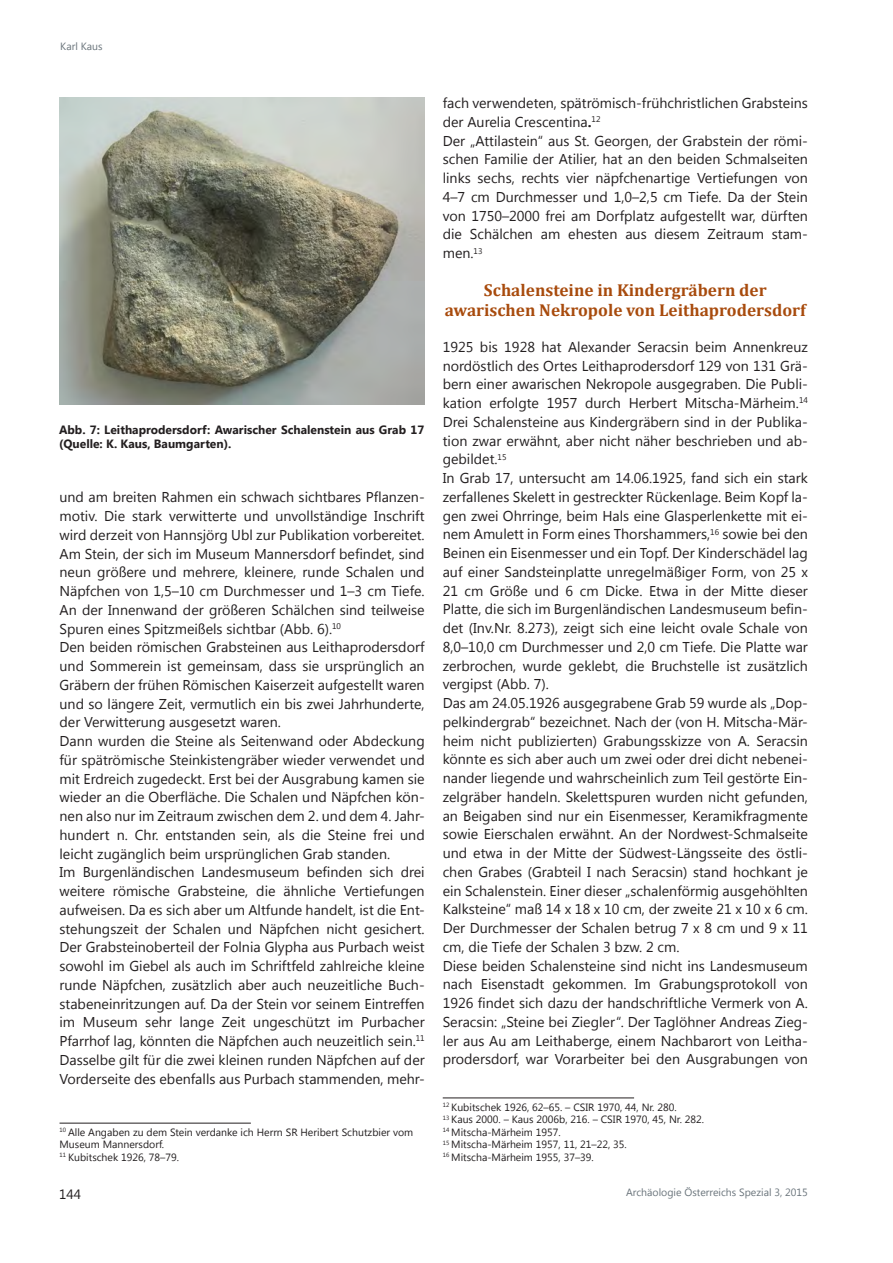
<style>
.page{position:relative;width:893px;height:1263px;background:#fff}
.page>*{position:absolute;margin:0;border:0;box-sizing:border-box;transform-origin:0 0}
.AÖS_Zwischentitel{font:700 17.25px/19.8px "Cambria";color:#a84b0d;text-align:center}
.AÖS_Bodytext{font:14.25px/18.8px "Segoe UI";color:#231f20;text-align:justify}
.AÖS_Paginierung{font:13.5px "Segoe UI";color:#231f20}
.AÖS_Abbildung{font:700 12px/14.4px "Segoe UI";color:#231f20}
.AÖS_Fußnote{font:10.5px/12.6px "Segoe UI";color:#231f20}
.AÖS_Kopfzeile_rechts{font:10.5px "Segoe UI";color:#6a747b}
.AÖS_Kopfzeile_links{font:10.5px "Segoe UI";color:#6a747b}
.s1{font-weight:700}
</style>
<div class="page">
<hr style="left:60px;top:1123px;width:191px;height:1px;background:#231f20">
<hr style="left:443px;top:1098px;width:191px;height:1px;background:#231f20">
<img style="left:60px;top:98px;width:365px;height:307px">
<p class="AÖS_Kopfzeile_links" style="left:60px;top:39px;width:44px">Karl Kaus</p>
<p class="AÖS_Abbildung" style="left:59px;top:421px;width:367px">Abb. 7: Leithaprodersdorf: Awarischer Schalenstein aus Grab 17 (Quelle: K. Kaus, Baumgarten).</p>
<p class="AÖS_Bodytext" style="left:60px;top:487px;width:367px">und am breiten Rahmen ein schwach sichtbares Pflanzen&shy;motiv. Die stark verwitterte und unvollständige Inschrift wird derzeit von Hannsjörg Ubl zur Publikation vorbereitet.<br>Am Stein, der sich im Museum Mannersdorf befindet, sind neun größere und mehrere, kleinere, runde Schalen und Näpfchen von 1,5–10 cm Durchmesser und 1–3 cm Tiefe.<br>An der Innenwand der größeren Schälchen sind teilweise Spuren eines Spitzmeißels sichtbar (Abb. 6).<sup>10</sup></p>
<p class="AÖS_Bodytext" style="left:60px;top:637px;width:367px">Den beiden römischen Grabsteinen aus Leithaprodersdorf und Sommerein ist gemeinsam, dass sie ursprünglich an Gräbern der frühen Römischen Kaiserzeit aufgestellt waren und so längere Zeit, vermutlich ein bis zwei Jahrhunderte, der Verwitterung ausgesetzt waren.</p>
<p class="AÖS_Bodytext" style="left:60px;top:731px;width:367px">Dann wurden die Steine als Seitenwand oder Abdeckung für spätrömische Steinkistengräber wieder verwendet und mit Erdreich zugedeckt. Erst bei der Ausgrabung kamen sie wieder an die Oberfläche. Die Schalen und Näpfchen kön&shy;nen also nur im Zeitraum zwischen dem 2. und dem 4. Jahr&shy;hundert n. Chr. entstanden sein, als die Steine frei und leicht zugänglich beim ursprünglichen Grab standen.</p>
<p class="AÖS_Bodytext" style="left:60px;top:862px;width:367px">Im Burgenländischen Landesmuseum befinden sich drei weitere römische Grabsteine, die ähnliche Vertiefungen aufweisen. Da es sich aber um Altfunde handelt, ist die Ent&shy;stehungszeit der Schalen und Näpfchen nicht gesichert.<br>Der Grabsteinoberteil der Folnia Glypha aus Purbach weist sowohl im Giebel als auch im Schriftfeld zahlreiche kleine runde Näpfchen, zusätzlich aber auch neuzeitliche Buch&shy;stabeneinritzungen auf. Da der Stein vor seinem Eintreffen im Museum sehr lange Zeit ungeschützt im Purbacher Pfarrhof lag, könnten die Näpfchen auch neuzeitlich sein.<sup>11<br></sup>Dasselbe gilt für die zwei kleinen runden Näpfchen auf der Vorderseite des ebenfalls aus Purbach stammenden, mehr-</p>
<p class="AÖS_Fußnote" style="left:60px;top:1125px;width:355px"><sup>10</sup> Alle Angaben zu dem Stein verdanke ich Herrn SR Heribert Schutzbier vom<br>Museum Mannersdorf.</p>
<p class="AÖS_Fußnote" style="left:60px;top:1150px;width:121px"><sup>11</sup> Kubitschek 1926, 78–79.</p>
<p class="AÖS_Bodytext" style="left:443px;top:93px;width:367px">fach verwendeten, spätrömisch-frühchristlichen Grabsteins der Aurelia Crescentina<span class="s1">.</span><sup>12</sup></p>
<p class="AÖS_Bodytext" style="left:443px;top:131px;width:367px">Der „Attilastein“ aus St. Georgen, der Grabstein der römi&shy;schen Familie der Atilier, hat an den beiden Schmalseiten links sechs, rechts vier näpfchenartige Vertiefungen von 4–7 cm Durchmesser und 1,0–2,5 cm Tiefe. Da der Stein von 1750–2000 frei am Dorfplatz aufgestellt war, dürften die Schälchen am ehesten aus diesem Zeitraum stam&shy;men.<sup>13</sup></p>
<p class="AÖS_Zwischentitel" style="left:445px;top:280px;width:362px">Schalensteine in Kindergräbern der awarischen Nekropole von Leithaprodersdorf</p>
<p class="AÖS_Bodytext" style="left:443px;top:337px;width:367px">1925 bis 1928 hat Alexander Seracsin beim Annenkreuz nordöstlich des Ortes Leithaprodersdorf 129 von 131 Grä&shy;bern einer awarischen Nekropole ausgegraben. Die Publi&shy;kation erfolgte 1957 durch Herbert Mitscha-Märheim.<sup>14<br></sup>Drei Schalensteine aus Kindergräbern sind in der Publika&shy;tion zwar erwähnt, aber nicht näher beschrieben und ab&shy;gebildet.<sup>15</sup></p>
<p class="AÖS_Bodytext" style="left:443px;top:468px;width:367px">In Grab 17, untersucht am 14.06.1925, fand sich ein stark zerfallenes Skelett in gestreckter Rückenlage. Beim Kopf la&shy;gen zwei Ohrringe, beim Hals eine Glasperlenkette mit ei&shy;nem Amulett in Form eines Thorshammers,<sup>16</sup> sowie bei den Beinen ein Eisenmesser und ein Topf. Der Kinderschädel lag auf einer Sandsteinplatte unregelmäßiger Form, von 25 x 21 cm Größe und 6 cm Dicke. Etwa in der Mitte dieser Platte, die sich im Burgenländischen Landesmuseum befin&shy;det (Inv.Nr. 8.273), zeigt sich eine leicht ovale Schale von 8,0–10,0 cm Durchmesser und 2,0 cm Tiefe. Die Platte war zerbrochen, wurde geklebt, die Bruchstelle ist zusätzlich vergipst (Abb. 7).</p>
<p class="AÖS_Bodytext" style="left:443px;top:693px;width:367px">Das am 24.05.1926 ausgegrabene Grab 59 wurde als „Dop&shy;pelkindergrab“ bezeichnet. Nach der (von H. Mitscha-Mär&shy;heim nicht publizierten) Grabungsskizze von A. Seracsin könnte es sich aber auch um zwei oder drei dicht nebenei&shy;nander liegende und wahrscheinlich zum Teil gestörte Ein&shy;zelgräber handeln. Skelettspuren wurden nicht gefunden, an Beigaben sind nur ein Eisenmesser, Keramikfragmente sowie Eierschalen erwähnt. An der Nordwest-Schmalseite und etwa in der Mitte der Südwest-Längsseite des östli&shy;chen Grabes (Grabteil I nach Seracsin) stand hochkant je ein Schalenstein. Einer dieser „schalenförmig ausgehöhlten Kalksteine“ maß 14 x 18 x 10 cm, der zweite 21 x 10 x 6 cm.<br>Der Durchmesser der Schalen betrug 7 x 8 cm und 9 x 11 cm, die Tiefe der Schalen 3 bzw. 2 cm.</p>
<p class="AÖS_Bodytext" style="left:443px;top:956px;width:367px">Diese beiden Schalensteine sind nicht ins Landesmuseum nach Eisenstadt gekommen. Im Grabungsprotokoll von 1926 findet sich dazu der handschriftliche Vermerk von A.<br>Seracsin: „Steine bei Ziegler“. Der Taglöhner Andreas Zieg&shy;ler aus Au am Leithaberge, einem Nachbarort von Leitha&shy;prodersdorf, war Vorarbeiter bei den Ausgrabungen von</p>
<p class="AÖS_Fußnote" style="left:443px;top:1100px;width:235px"><sup>12</sup> Kubitschek 1926, 62–65. – CSIR 1970, 44, Nr. 280.</p>
<p class="AÖS_Fußnote" style="left:443px;top:1112px;width:263px"><sup>13</sup> Kaus 2000. – Kaus 2006b, 216. – CSIR 1970, 45, Nr. 282.</p>
<p class="AÖS_Fußnote" style="left:443px;top:1125px;width:120px"><sup>14</sup> Mitscha-Märheim 1957.</p>
<p class="AÖS_Fußnote" style="left:443px;top:1138px;width:186px"><sup>15</sup> Mitscha-Märheim 1957, 11, 21–22, 35.</p>
<p class="AÖS_Fußnote" style="left:443px;top:1150px;width:153px"><sup>16</sup> Mitscha-Märheim 1955, 37–39.</p>
<p class="AÖS_Paginierung" style="left:59px;top:1185px;width:23px">144</p>
<p class="AÖS_Kopfzeile_rechts" style="left:626px;top:1185px;width:183px">Archäologie Österreichs Spezial 3, 2015</p>
</div>
